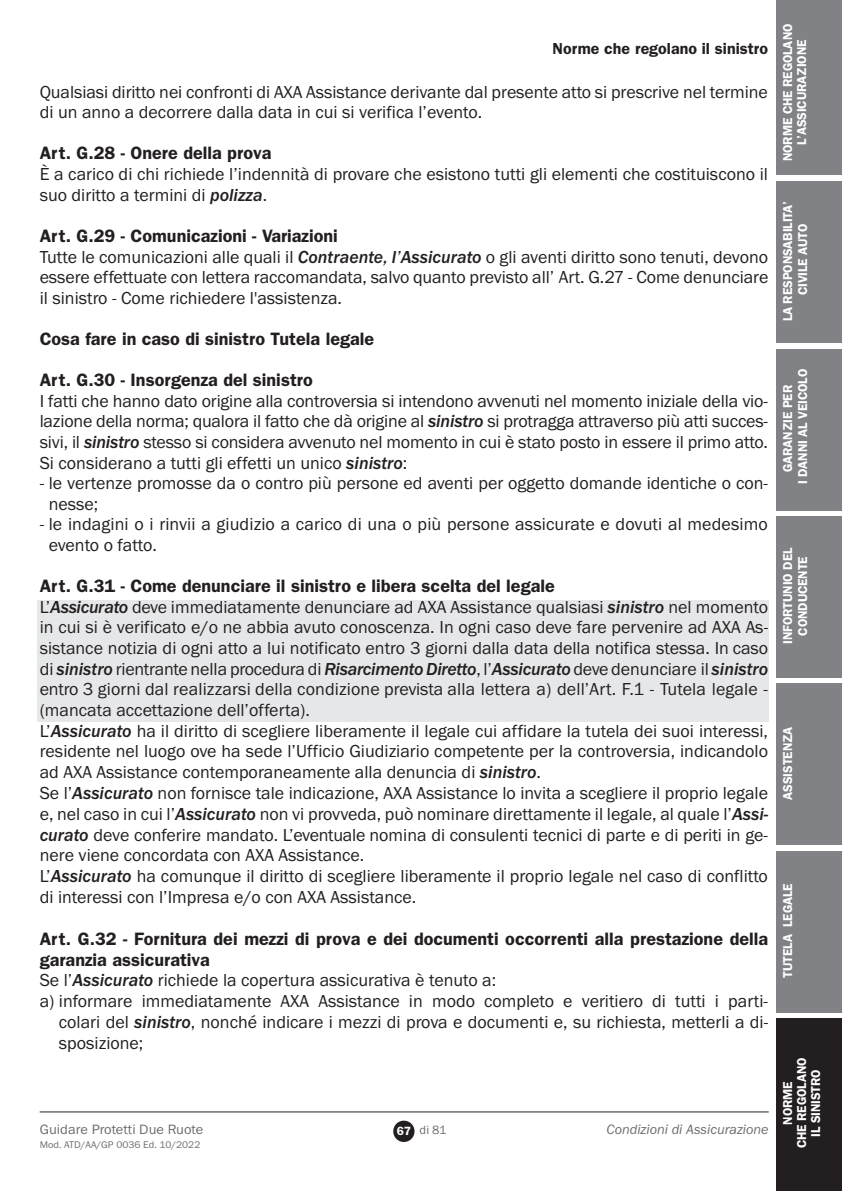
<style>
.page{position:relative;width:842px;height:1191px;background:#fff}
.page>*{position:absolute;margin:0;border:0;box-sizing:border-box;transform-origin:0 0}
.t1{font:18px/20.8px "Franklin Gothic";color:#231f20}
.t2{font:600 18px "Franklin Gothic";color:#231f20}
.t3{font:600 16px "Franklin Gothic";color:#231f20}
.t4{font:italic 14px "Franklin Gothic";color:#6c6d70}
.t5{font:14px "Franklin Gothic";color:#6c6d70}
.t6{font:600 13px/14px "Franklin Gothic";letter-spacing:-.01em;color:#fff;text-align:center}
.t7{font:12.4px "Franklin Gothic";color:#6c6d70}
.t8{font:10px "Franklin Gothic";letter-spacing:.005em;color:#6c6d70}
.s1{font-weight:500;font-style:italic}
.s2{font-weight:600}
.s3{font-weight:600;font-size:12px;color:#fff}
</style>
<div class="page">
<div style="left:37px;top:599px;width:731px;height:122px;background:#e6e7e9"></div>
<hr style="left:40px;top:1111px;width:729px;height:1px;background:#231f20">
<div style="left:393px;top:1120px;width:21px;height:22px;background:#231f20;border-radius:50%"></div>
<div style="left:777px;top:0;width:65px;height:175px;background:#808285"></div>
<div style="left:777px;top:181px;width:65px;height:162px;background:#808285"></div>
<div style="left:777px;top:349px;width:65px;height:161px;background:#808285"></div>
<div style="left:777px;top:516px;width:65px;height:161px;background:#808285"></div>
<div style="left:777px;top:683px;width:65px;height:162px;background:#808285"></div>
<div style="left:777px;top:850px;width:65px;height:162px;background:#808285"></div>
<div style="left:777px;top:1018px;width:65px;height:173px;background:#231f20"></div>
<p class="t3" style="left:552px;top:39px;width:217px">Norme che regolano il sinistro</p>
<p class="t1" style="left:40px;top:81px;width:730px">Qualsiasi diritto nei confronti di AXA Assistance derivante dal presente atto si prescrive nel termine di un anno a decorrere dalla data in cui si verifica l’evento.</p>
<p class="t2" style="left:40px;top:143px;width:233px">Art. G.28 - Onere della prova</p>
<p class="t1" style="left:40px;top:164px;width:730px">È a carico di chi richiede l’indennità di provare che esistono tutti gli elementi che costituiscono il suo diritto a termini di <span class="s1">polizza</span>.</p>
<p class="t1" style="left:40px;top:225px;width:730px"><span class="s2">Art. G.29 - Comunicazioni - Variazioni<br></span>Tutte le comunicazioni alle quali il <span class="s1">Contraente, l’Assicurato</span> o gli aventi diritto sono tenuti, devono essere effettuate con lettera raccomandata, salvo quanto previsto all’ Art. G.27 - Come denunciare il sinistro - Come richiedere l'assistenza.</p>
<p class="t2" style="left:40px;top:328px;width:336px">Cosa fare in caso di sinistro Tutela legale</p>
<p class="t2" style="left:40px;top:369px;width:275px">Art. G.30 - Insorgenza del sinistro</p>
<p class="t1" style="left:40px;top:390px;width:730px;text-align:justify">I fatti che hanno dato origine alla controversia si intendono avvenuti nel momento iniziale della vio&shy;lazione della norma; qualora il fatto che dà origine al <span class="s1">sinistro</span> si protragga attraverso più atti succes&shy;sivi, il <span class="s1">sinistro</span> stesso si considera avvenuto nel momento in cui è stato posto in essere il primo atto.<br>Si considerano a tutti gli effetti un unico <span class="s1">sinistro</span>:</p>
<p class="t1" style="left:49px;top:472px;width:721px;text-indent:-9px">- le vertenze promosse da o contro più persone ed aventi per oggetto domande identiche o con&shy;nesse;</p>
<p class="t1" style="left:49px;top:514px;width:721px;text-indent:-9px">- le indagini o i rinvii a giudizio a carico di una o più persone assicurate e dovuti al medesimo evento o fatto.</p>
<p class="t1" style="left:40px;top:575px;width:730px"><span class="s2">Art. G.31 - Come denunciare il sinistro e libera scelta del legale<br></span>L’<span class="s1">Assicurato</span> deve immediatamente denunciare ad AXA Assistance qualsiasi <span class="s1">sinistro</span> nel momento in cui si è verificato e/o ne abbia avuto conoscenza. In ogni caso deve fare pervenire ad AXA As&shy;sistance notizia di ogni atto a lui notificato entro 3 giorni dalla data della notifica stessa. In caso di <span class="s1">sinistro</span> rientrante nella procedura di <span class="s1">Risarcimento Diretto</span>, l’<span class="s1">Assicurato</span> deve denunciare il <span class="s1">sinistro </span>entro 3 giorni dal realizzarsi della condizione prevista alla lettera a) dell’Art. F.1 - Tutela legale - (mancata accettazione dell’offerta).<br>L’<span class="s1">Assicurato</span> ha il diritto di scegliere liberamente il legale cui affidare la tutela dei suoi interessi, residente nel luogo ove ha sede l’Ufficio Giudiziario competente per la controversia, indicandolo ad AXA Assistance contemporaneamente alla denuncia di <span class="s1">sinistro</span>.<br>Se l’<span class="s1">Assicurato</span> non fornisce tale indicazione, AXA Assistance lo invita a scegliere il proprio legale e, nel caso in cui l’<span class="s1">Assicurato</span> non vi provveda, può nominare direttamente il legale, al quale l’<span class="s1">Assi&shy;curato</span> deve conferire mandato. L’eventuale nomina di consulenti tecnici di parte e di periti in ge&shy;nere viene concordata con AXA Assistance.<br>L’<span class="s1">Assicurato</span> ha comunque il diritto di scegliere liberamente il proprio legale nel caso di conflitto di interessi con l’Impresa e/o con AXA Assistance.</p>
<p class="t2" style="left:40px;top:928px;width:730px">Art. G.32 - Fornitura dei mezzi di prova e dei documenti occorrenti alla prestazione della</p>
<p class="t2" style="left:40px;top:948px;width:172px">garanzia assicurativa</p>
<p class="t1" style="left:40px;top:969px;width:458px">Se l’<span class="s1">Assicurato</span> richiede la copertura assicurativa è tenuto a:</p>
<p class="t1" style="left:40px;top:990px;width:730px">a) informare immediatamente AXA Assistance in modo completo e veritiero di tutti i parti-</p>
<p class="t1" style="left:59px;top:1011px;width:711px">colari del <span class="s1">sinistro</span>, nonché indicare i mezzi di prova e documenti e, su richiesta, metterli a di-</p>
<p class="t1" style="left:59px;top:1032px;width:86px">sposizione;</p>
<p class="t5" style="left:40px;top:1121px;width:165px">Guidare Protetti Due Ruote</p>
<p class="t4" style="left:606px;top:1120px;width:164px">Condizioni di Assicurazione</p>
<p class="t8" style="left:40px;top:1138px;width:162px">Mod. ATD/AA/GP 0036 Ed. 10/2022</p>
<p class="t7" style="left:397px;top:1123px;width:51px"><span class="s3">67</span> di 81</p>
<p class="t6" style="left:781px;top:161px;width:139px;rotate:-90deg">NORME CHE REGOLANO<br>L’ASSICURAZIONE</p>
<p class="t6" style="left:780px;top:321px;width:122px;line-height:14.8px;rotate:-90deg">LA RESPONSABILITA’<br>CIVILE AUTO</p>
<p class="t6" style="left:780px;top:484px;width:117px;line-height:14.8px;rotate:-90deg">GARANZIE PER<br>I DANNI AL VEICOLO</p>
<p class="t6" style="left:780px;top:644px;width:98px;line-height:14.8px;rotate:-90deg">INFORTUNIO DEL<br>CONDUCENTE</p>
<p class="t6" style="left:781px;top:799px;width:75px;rotate:-90deg">ASSISTENZA</p>
<p class="t6" style="left:781px;top:977px;width:96px;rotate:-90deg">TUTELA LEGALE</p>
<p class="t6" style="left:781px;top:1148px;width:92px;rotate:-90deg">NORME<br>CHE REGOLANO<br>IL SINISTRO</p>
</div>
